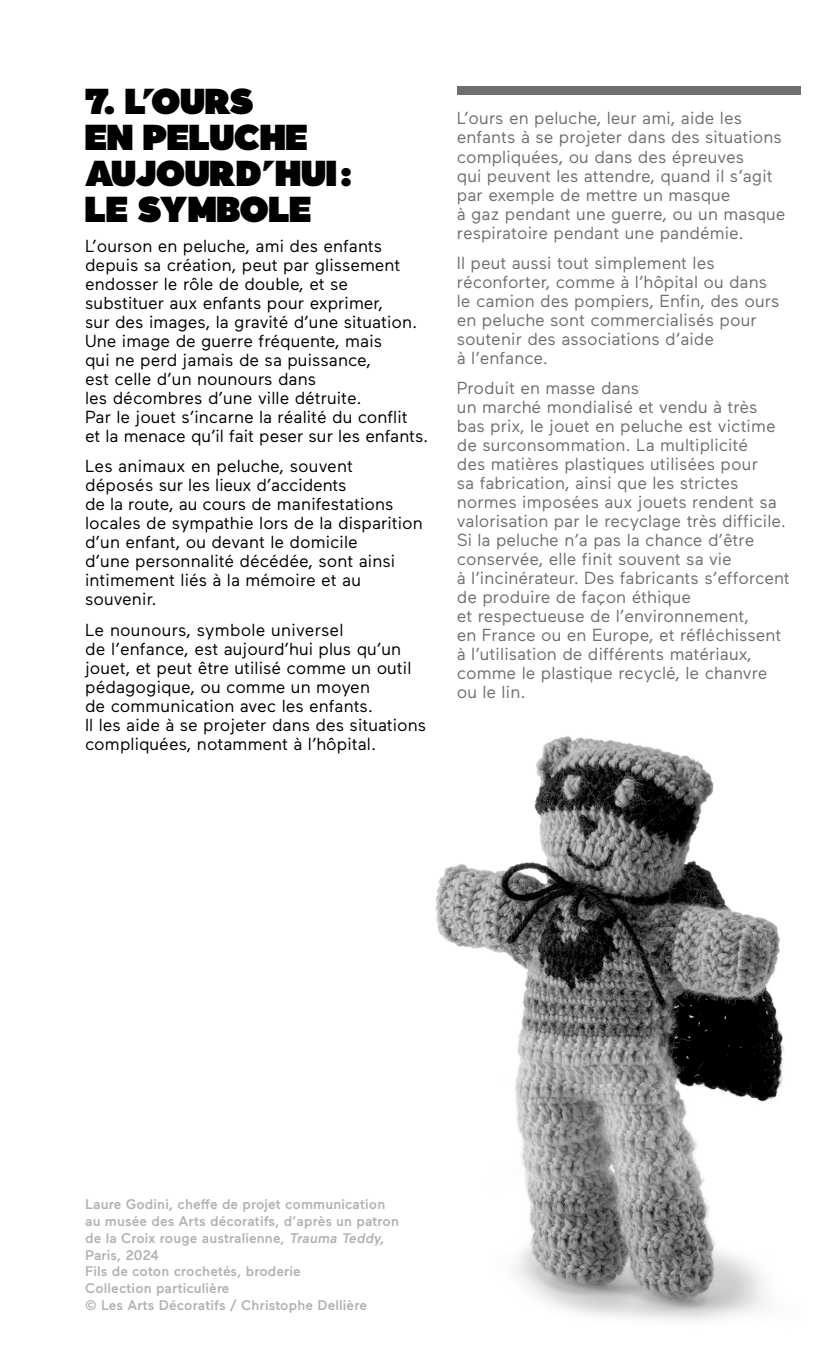
<style>
.page{position:relative;width:840px;height:1361px;background:#fff}
.page>*{position:absolute;margin:0;border:0;box-sizing:border-box;transform-origin:0 0}
.t1{font:900 36px/36px "Maax Display";letter-spacing:.01em;color:#000}
.t2{font:17.4px/19px "Maax";color:#706f6f}
.t3{font:17.4px/19px "Maax";color:#000}
.t4{font:500 14px/16.8px "Maax";letter-spacing:.01em;color:#b3b2b2}
.s1{font-style:italic}
</style>
<div class="page">
<img style="left:435px;top:736px;width:350px;height:584px">
<div style="left:456px;top:86px;width:343px;height:8px;background:#706f6f"></div>
<h1 class="t1" style="left:85px;top:81px;width:268px">7. L’OURS<br>EN PELUCHE<br>AUJOURD’HUI :<br>LE SYMBOLE</h1>
<p class="t3" style="left:85px;top:237px;width:344px">L’ourson en peluche, ami des enfants depuis sa création, peut par glissement endosser le rôle de double, et se substituer aux enfants pour exprimer,<br>sur des images, la gravité d’une situation.<br>Une image de guerre fréquente, mais<br>qui ne perd jamais de sa puissance,<br>est celle d’un nounours dans<br>les décombres d’une ville détruite.<br>Par le jouet s’incarne la réalité du conflit<br>et la menace qu’il fait peser sur les enfants.</p>
<p class="t3" style="left:85px;top:457px;width:339px">Les animaux en peluche, souvent déposés sur les lieux d’accidents<br>de la route, au cours de manifestations locales de sympathie lors de la disparition d’un enfant, ou devant le domicile<br>d’une personnalité décédée, sont ainsi intimement liés à la mémoire et au souvenir.</p>
<p class="t3" style="left:85px;top:620px;width:342px">Le nounours, symbole universel<br>de l’enfance, est aujourd’hui plus qu’un jouet, et peut être utilisé comme un outil pédagogique, ou comme un moyen<br>de communication avec les enfants.<br>Il les aide à se projeter dans des situations compliquées, notamment à l’hôpital.</p>
<p class="t2" style="left:456px;top:109px;width:330px">L’ours en peluche, leur ami, aide les enfants à se projeter dans des situations compliquées, ou dans des épreuves<br>qui peuvent les attendre, quand il s’agit par exemple de mettre un masque<br>à gaz pendant une guerre, ou un masque respiratoire pendant une pandémie.</p>
<p class="t2" style="left:456px;top:254px;width:324px">Il peut aussi tout simplement les réconforter, comme à l’hôpital ou dans le camion des pompiers, Enfin, des ours en peluche sont commercialisés pour soutenir des associations d’aide<br>à l’enfance.</p>
<p class="t2" style="left:456px;top:379px;width:334px">Produit en masse dans<br>un marché mondialisé et vendu à très bas prix, le jouet en peluche est victime de surconsommation. La multiplicité<br>des matières plastiques utilisées pour<br>sa fabrication, ainsi que les strictes normes imposées aux jouets rendent sa valorisation par le recyclage très difficile.<br>Si la peluche n’a pas la chance d’être conservée, elle finit souvent sa vie<br>à l’incinérateur. Des fabricants s’efforcent de produire de façon éthique<br>et respectueuse de l’environnement,<br>en France ou en Europe, et réfléchissent à l’utilisation de différents matériaux, comme le plastique recyclé, le chanvre ou le lin.</p>
<p class="t4" style="left:85px;top:1194px;width:315px">Laure Godini, cheffe de projet communication au musée des Arts décoratifs, d’après un patron de la Croix rouge australienne, <span class="s1">Trauma Teddy, </span>Paris, 2024<br>Fils de coton crochetés, broderie<br>Collection particulière<br>© Les Arts Décoratifs / Christophe Dellière</p>
</div>
